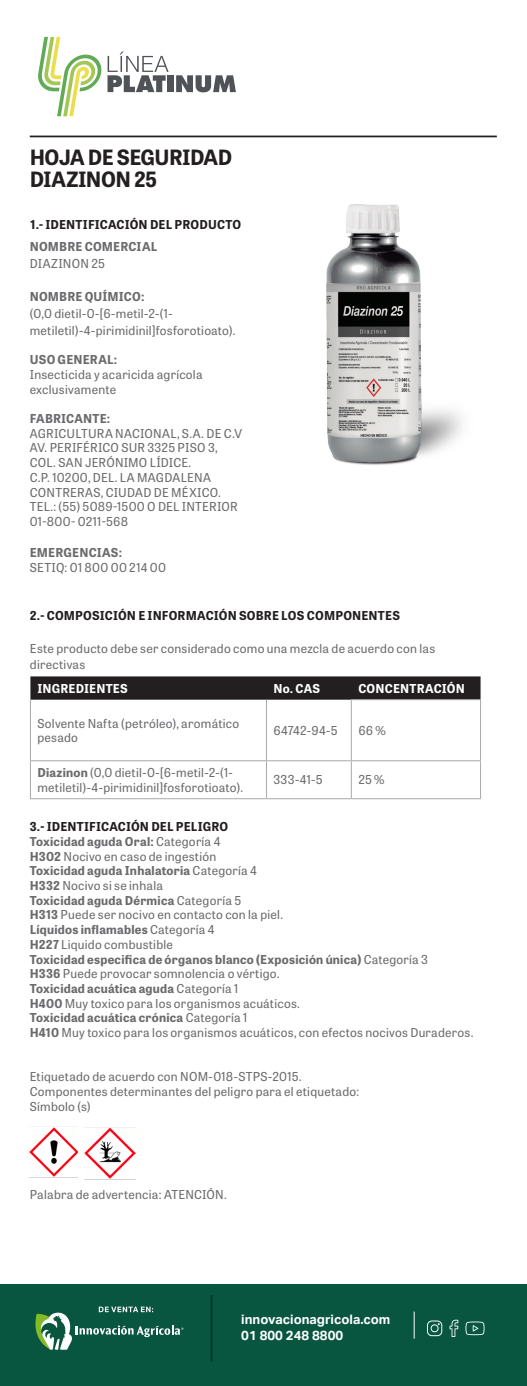
<style>
.page{position:relative;width:527px;height:1386px;background:#fff}
.page>*{position:absolute;margin:0;border:0;box-sizing:border-box;transform-origin:0 0}
.t1{font:700 21px "Tablet Gothic";letter-spacing:-.025em;color:#231f20}
.t2{font:700 13.12px "Aktiv Grotesk";color:#fff}
.t3{font:12.25px/14.7px "Tablet Gothic";letter-spacing:.02em;color:#6b6b6e}
.t4{font:700 12.25px "Tablet Gothic";letter-spacing:.02em;color:#6b6b6e}
.t5{font:700 12.25px "Tablet Gothic";letter-spacing:.015em;color:#231f20}
.t6{font:700 12.25px "Tablet Gothic";letter-spacing:.015em;color:#fff}
.s1{font-weight:700}
.s2{font-weight:400}
</style>
<div class="page">
<div style="left:0;top:1285px;width:527px;height:101px;background:#085540"></div>
<hr style="left:30px;top:136px;width:467px;height:1px;background:#231f20">
<svg style="left:30px;top:676px;width:450px;height:24px;background:#292526"></svg>
<hr style="left:351px;top:699px;width:130px;height:1px;background:#a8a9ad">
<hr style="left:480px;top:700px;width:1px;height:60px;background:#a8a9ad">
<hr style="left:351px;top:760px;width:130px;height:1px;background:#a8a9ad">
<hr style="left:480px;top:761px;width:1px;height:37px;background:#a8a9ad">
<hr style="left:351px;top:798px;width:130px;height:1px;background:#a8a9ad">
<hr style="left:30px;top:700px;width:1px;height:60px;background:#a8a9ad">
<hr style="left:30px;top:761px;width:1px;height:37px;background:#a8a9ad">
<hr style="left:30px;top:760px;width:236px;height:1px;background:#a8a9ad">
<hr style="left:30px;top:798px;width:236px;height:1px;background:#a8a9ad">
<hr style="left:266px;top:700px;width:1px;height:60px;background:#a8a9ad">
<hr style="left:266px;top:761px;width:1px;height:37px;background:#a8a9ad">
<hr style="left:351px;top:700px;width:1px;height:60px;background:#a8a9ad">
<hr style="left:351px;top:761px;width:1px;height:37px;background:#a8a9ad">
<hr style="left:266px;top:760px;width:85px;height:1px;background:#a8a9ad">
<hr style="left:266px;top:798px;width:85px;height:1px;background:#a8a9ad">
<svg style="left:414px;top:1312px;width:1px;height:27px"></svg>
<hr style="left:211px;top:1295px;width:1px;height:66px;background:#003624">
<svg style="left:427px;top:1321px;width:15px;height:15px"></svg>
<svg style="left:449px;top:1320px;width:9px;height:17px"></svg>
<svg style="left:465px;top:1322px;width:19px;height:13px"></svg>
<svg style="left:35px;top:1307px;width:148px;height:43px"></svg>
<div style="left:167px;top:75px;width:6px;height:17px;background:#4f5257"></div>
<svg style="left:176px;top:75px;width:60px;height:17px"></svg>
<svg style="left:38px;top:37px;width:131px;height:79px"></svg>
<img style="left:326px;top:204px;width:136px;height:261px">
<img style="left:30px;top:1126px;width:47px;height:52px">
<img style="left:84px;top:1127px;width:51px;height:53px">
<p class="t1" style="left:30px;top:143px;width:204px">HOJA DE SEGURIDAD</p>
<p class="t1" style="left:30px;top:164px;width:129px">DIAZINON 25</p>
<p class="t5" style="left:31px;top:216px;width:212px">1.- IDENTIFICACIÓN DEL PRODUCTO</p>
<p class="t4" style="left:30px;top:238px;width:129px">NOMBRE COMERCIAL</p>
<p class="t3" style="left:30px;top:255px;width:77px">DIAZINON 25</p>
<p class="t4" style="left:30px;top:288px;width:116px">NOMBRE QUÍMICO:</p>
<p class="t3" style="left:30px;top:306px;width:144px">(0,0 dietil-0-[6-metil-2-(1-</p>
<p class="t3" style="left:30px;top:322px;width:207px">metiletil)-4-pirimidinil]fosforotioato).</p>
<p class="t4" style="left:30px;top:351px;width:89px">USO GENERAL:</p>
<p class="t3" style="left:30px;top:367px;width:174px">Insecticida y acaricida agrícola exclusivamente</p>
<p class="t4" style="left:30px;top:410px;width:82px">FABRICANTE:</p>
<p class="t3" style="left:30px;top:425px;width:214px">AGRICULTURA NACIONAL, S.A. DE C.V</p>
<p class="t3" style="left:30px;top:440px;width:189px">AV. PERIFÉRICO SUR 3325 PISO 3,</p>
<p class="t3" style="left:30px;top:455px;width:163px">COL. SAN JERÓNIMO LÍDICE.</p>
<p class="t3" style="left:30px;top:469px;width:183px">C.P. 10200, DEL. LA MAGDALENA</p>
<p class="t3" style="left:30px;top:484px;width:193px">CONTRERAS, CIUDAD DE MÉXICO.</p>
<p class="t3" style="left:30px;top:499px;width:209px">TEL.: (55) 5089-1500 O DEL INTERIOR<br>01-800- 0211-568</p>
<p class="t4" style="left:30px;top:544px;width:94px">EMERGENCIAS:</p>
<p class="t3" style="left:30px;top:560px;width:138px">SETIQ: 01 800 00 214 00</p>
<p class="t5" style="left:30px;top:607px;width:372px">2.- COMPOSICIÓN E INFORMACIÓN SOBRE LOS COMPONENTES</p>
<p class="t3" style="left:30px;top:639px;width:407px;line-height:16.8px">Este producto debe ser considerado como una mezcla de acuerdo con las directivas</p>
<p class="t6" style="left:37px;top:680px;width:92px">INGREDIENTES</p>
<p class="t6" style="left:273px;top:680px;width:48px">No. CAS</p>
<p class="t6" style="left:358px;top:680px;width:108px">CONCENTRACIÓN</p>
<p class="t3" style="left:37px;top:715px;width:203px">Solvente Nafta (petróleo), aromático pesado</p>
<p class="t3" style="left:273px;top:723px;width:66px">64742-94-5</p>
<p class="t3" style="left:358px;top:723px;width:29px">66 %</p>
<p class="t3" style="left:37px;top:765px;width:197px"><span class="s1">Diazinon</span> (0,0 dietil-0-[6-metil-2-(1-</p>
<p class="t3" style="left:37px;top:779px;width:207px">metiletil)-4-pirimidinil]fosforotioato).</p>
<p class="t3" style="left:273px;top:772px;width:51px">333-41-5</p>
<p class="t3" style="left:358px;top:772px;width:28px">25 %</p>
<p class="t5" style="left:30px;top:818px;width:200px">3.- IDENTIFICACIÓN DEL PELIGRO</p>
<p class="t4" style="left:30px;top:833px;width:192px">Toxicidad aguda Oral: <span class="s2">Categoría 4</span></p>
<p class="t3" style="left:30px;top:848px;width:188px"><span class="s1">H302</span> Nocivo en caso de ingestión</p>
<p class="t4" style="left:30px;top:862px;width:229px">Toxicidad aguda Inhalatoria <span class="s2">Categoría 4</span></p>
<p class="t3" style="left:30px;top:878px;width:135px"><span class="s1">H332</span> Nocivo si se inhala</p>
<p class="t4" style="left:30px;top:892px;width:213px">Toxicidad aguda Dérmica <span class="s2">Categoría 5</span></p>
<p class="t3" style="left:30px;top:907px;width:255px"><span class="s1">H313</span> Puede ser nocivo en contacto con la piel.</p>
<p class="t4" style="left:30px;top:921px;width:186px">Líquidos inflamables <span class="s2">Categoría 4</span></p>
<p class="t3" style="left:30px;top:937px;width:145px"><span class="s1">H227</span> Liquido combustible</p>
<p class="t4" style="left:30px;top:950px;width:400px">Toxicidad especifica de órganos blanco (Exposición única) <span class="s2">Categoría 3</span></p>
<p class="t3" style="left:30px;top:966px;width:251px"><span class="s1">H336</span> Puede provocar somnolencia o vértigo.</p>
<p class="t4" style="left:30px;top:980px;width:210px">Toxicidad acuática aguda <span class="s2">Categoría 1</span></p>
<p class="t3" style="left:30px;top:995px;width:272px"><span class="s1">H400</span> Muy toxico para los organismos acuáticos.</p>
<p class="t4" style="left:30px;top:1009px;width:219px">Toxicidad acuática crónica <span class="s2">Categoría 1</span></p>
<p class="t3" style="left:30px;top:1025px;width:445px"><span class="s1">H410</span> Muy toxico para los organismos acuáticos, con efectos nocivos Duraderos.</p>
<p class="t3" style="left:30px;top:1069px;width:273px">Etiquetado de acuerdo con NOM-018-STPS-2015.</p>
<p class="t3" style="left:30px;top:1084px;width:331px">Componentes determinantes del peligro para el etiquetado:</p>
<p class="t3" style="left:30px;top:1098px;width:62px">Símbolo (s)</p>
<p class="t3" style="left:30px;top:1186px;width:198px">Palabra de advertencia: ATENCIÓN.</p>
<p class="t2" style="left:241px;top:1311px;width:151px">innovacionagricola.com</p>
<p class="t2" style="left:241px;top:1327px;width:103px">01 800 248 8800</p>
</div>
